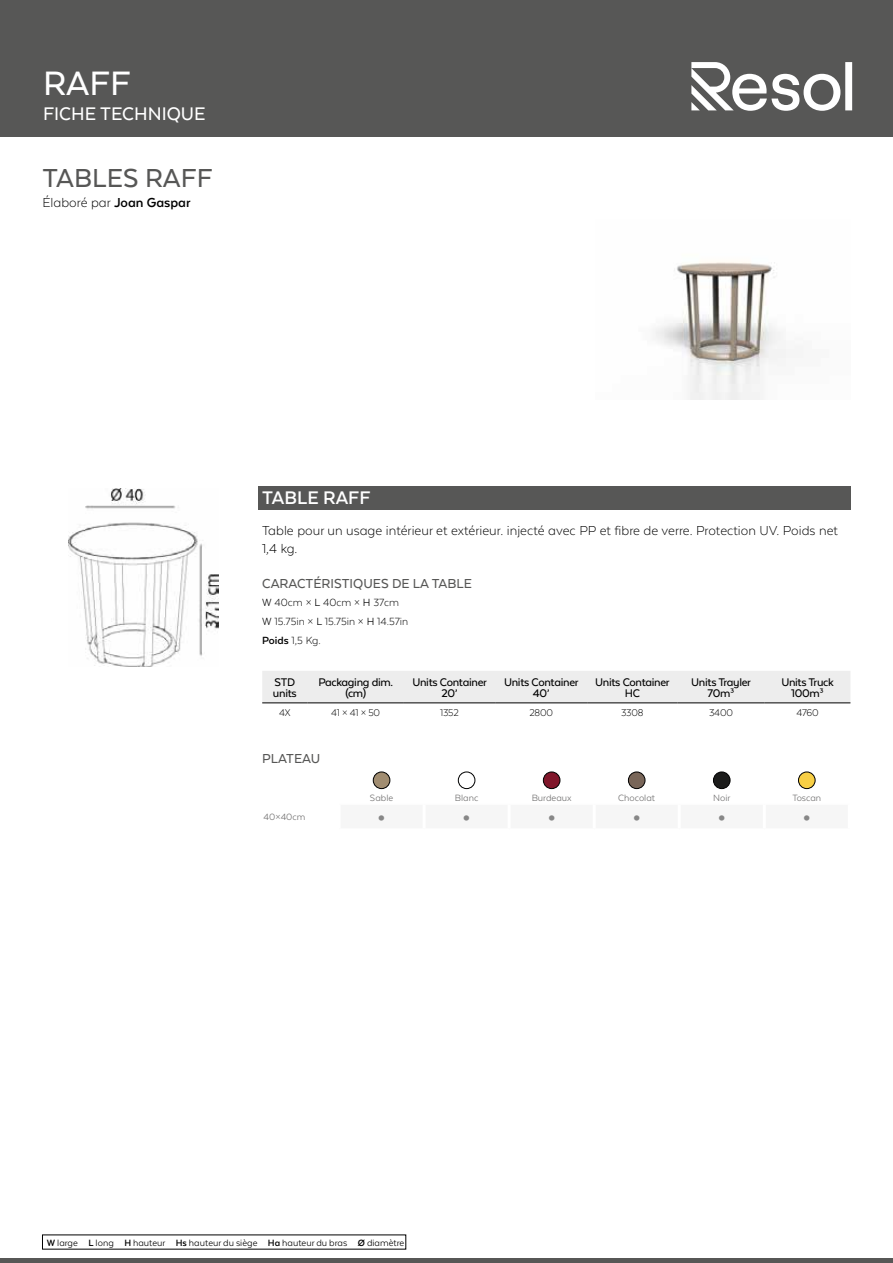
<style>
.page{position:relative;width:893px;height:1263px;background:#fff}
.page>*{position:absolute;margin:0;border:0;box-sizing:border-box;transform-origin:0 0}
.t1{font:500 39px "Texta Alt";color:#fff}
.t2{font:700 31.5px "Texta Alt";color:#878787}
.t3{font:500 30px "Texta Alt";color:#575756}
.t4{font:500 21px "Texta Alt";color:#fff}
.t5{font:700 21px "Texta Alt";color:#fff}
.t6{font:300 15px/18px "Texta Alt";color:#000}
.t7{font:500 15px "Texta Alt";color:#575756}
.t8{font:500 12.75px/10.5px "Texta Alt";letter-spacing:-.025em;color:#000;text-align:center}
.t9{font:300 12px/18.6px "Texta Alt";color:#000}
.t10{font:300 11.25px "Texta Alt";letter-spacing:-.02em;color:#000}
.t11{font:10.5px "Texta Alt";color:#000}
.t12{font:10.5px "Texta Alt";color:#706f6f}
.s1{font-weight:700}
.s2{font-weight:400}
</style>
<div class="page">
<hr style="left:0;top:1259px;width:893px;height:4px;background:#575756">
<div style="left:0;top:0;width:893px;height:137px;background:#575756"></div>
<svg style="left:691px;top:62px;width:161px;height:49px"></svg>
<img style="left:655px;top:262px;width:131px;height:137px">
<div style="left:258px;top:486px;width:592px;height:23px;background:#575756"></div>
<div style="left:262px;top:671px;width:588px;height:32px;background:#ededed"></div>
<hr style="left:262px;top:703px;width:46px;height:1px;background:#000">
<hr style="left:308px;top:703px;width:96px;height:1px;background:#000">
<hr style="left:404px;top:703px;width:91px;height:1px;background:#000">
<hr style="left:495px;top:703px;width:92px;height:1px;background:#000">
<hr style="left:587px;top:703px;width:90px;height:1px;background:#000">
<hr style="left:677px;top:703px;width:88px;height:1px;background:#000">
<hr style="left:765px;top:703px;width:85px;height:1px;background:#000">
<svg style="left:372px;top:772px;width:444px;height:18px"></svg>
<img style="left:373px;top:772px;width:17px;height:17px;border-radius:8px">
<div style="left:373px;top:772px;width:17px;height:17px;border:1px solid #000;border-radius:50%"></div>
<img style="left:458px;top:772px;width:17px;height:17px;border-radius:8px">
<div style="left:458px;top:772px;width:17px;height:17px;border:1px solid #000;border-radius:50%"></div>
<img style="left:543px;top:772px;width:17px;height:17px;border-radius:8px">
<div style="left:543px;top:772px;width:17px;height:17px;border:1px solid #000;border-radius:50%"></div>
<img style="left:628px;top:772px;width:17px;height:17px;border-radius:8px">
<div style="left:628px;top:772px;width:17px;height:17px;border:1px solid #000;border-radius:50%"></div>
<img style="left:713px;top:772px;width:17px;height:17px;border-radius:8px">
<div style="left:713px;top:772px;width:17px;height:17px;border:1px solid #000;border-radius:50%"></div>
<img style="left:798px;top:772px;width:17px;height:17px;border-radius:8px">
<div style="left:798px;top:772px;width:17px;height:17px;border:1px solid #000;border-radius:50%"></div>
<img style="left:68px;top:488px;width:151px;height:179px">
<h1 class="t1" style="left:43px;top:63px;width:89px">RAFF</h1>
<h3 class="t4" style="left:43px;top:103px;width:164px">FICHE TECHNIQUE</h3>
<h3 class="t3" style="left:43px;top:163px;width:172px">TABLES RAFF</h3>
<p class="t6" style="left:43px;top:193px;width:150px">Élaboré par <span class="s1">Joan Gaspar</span></p>
<h3 class="t5" style="left:262px;top:487px;width:110px">TABLE RAFF</h3>
<p class="t6" style="left:262px;top:521px;width:577px">Table pour un usage intérieur et extérieur. injecté avec PP et fibre de verre. Protection UV. Poids net<br>1,4 kg.</p>
<p class="t7" style="left:262px;top:575px;width:211px">CARACTÉRISTIQUES DE LA TABLE</p>
<p class="t9" style="left:262px;top:593px;width:148px"><span class="s2">W</span> 40cm × <span class="s2">L</span> 40cm × <span class="s2">H</span> 37cm<br><span class="s2">W</span> 15.75in × <span class="s2">L</span> 15.75in × <span class="s2">H</span> 14.57in<br><span class="s1">Poids</span> 1,5 Kg.</p>
<p class="t8" style="left:273px;top:677px;width:25px;text-align:left">STD units</p>
<p class="t8" style="left:318px;top:677px;width:76px">Packaging dim. (cm)</p>
<p class="t8" style="left:412px;top:677px;width:76px">Units Container<br>20’</p>
<p class="t8" style="left:504px;top:677px;width:76px">Units Container<br>40’</p>
<p class="t8" style="left:595px;top:677px;width:76px">Units Container<br>HC</p>
<p class="t8" style="left:691px;top:677px;width:61px">Units Trayler<br>70m³</p>
<p class="t8" style="left:781px;top:677px;width:54px">Units Truck<br>100m³</p>
<p class="t10" style="left:279px;top:707px;width:13px">4X</p>
<p class="t10" style="left:331px;top:707px;width:50px">41 × 41 × 50</p>
<p class="t10" style="left:440px;top:707px;width:20px">1352</p>
<p class="t10" style="left:529px;top:707px;width:25px">2800</p>
<p class="t10" style="left:621px;top:707px;width:24px">3308</p>
<p class="t10" style="left:709px;top:707px;width:25px">3400</p>
<p class="t10" style="left:796px;top:707px;width:24px">4760</p>
<p class="t7" style="left:262px;top:751px;width:60px">PLATEAU</p>
<p class="t12" style="left:370px;top:792px;width:25px">Sable</p>
<p class="t12" style="left:455px;top:792px;width:25px">Blanc</p>
<p class="t12" style="left:532px;top:792px;width:41px">Burdeaux</p>
<p class="t12" style="left:618px;top:792px;width:38px">Chocolat</p>
<p class="t12" style="left:713px;top:792px;width:19px">Noir</p>
<p class="t12" style="left:792px;top:792px;width:30px">Toscan</p>
<p class="t12" style="left:264px;top:812px;width:43px">40×40cm</p>
<h2 class="t2" style="left:377px;top:800px;width:97px">• •</h2>
<h2 class="t2" style="left:547px;top:800px;width:97px">• •</h2>
<h2 class="t2" style="left:717px;top:800px;width:97px">• •</h2>
<p class="t11" style="left:47px;top:1237px;width:359px"><span class="s1">W</span> large <span class="s1">L</span> long <span class="s1">H</span> hauteur <span class="s1">Hs</span> hauteur du siège <span class="s1">Ha</span> hauteur du bras <span class="s1">Ø</span> diamètre</p>
</div>
